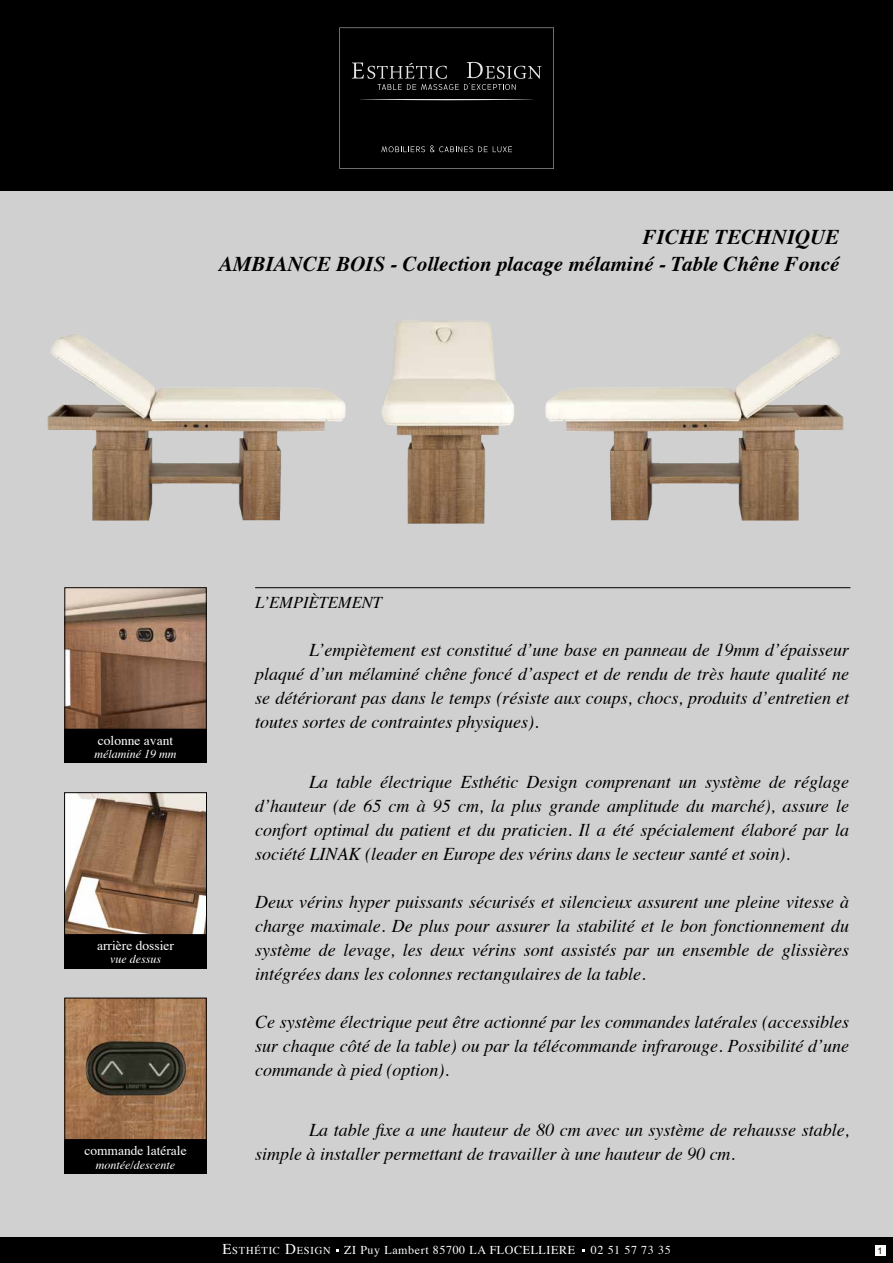
<style>
.page{position:relative;width:893px;height:1263px;background:#d0d0d0}
.page>*{position:absolute;margin:0;border:0;box-sizing:border-box;transform-origin:0 0}
.t1{font:italic 700 21px/27px "Times";color:#000;text-align:right}
.t2{font:italic 18px/24px "Times";color:#000;text-align:justify}
.t3{font:italic 16.5px "Times";color:#000}
.t4{font:13.5px "Times";color:#fff}
.t5{font:12px "Times";letter-spacing:.05em;color:#fff}
.t6{font:italic 12px "Times";color:#fff}
.t7{font:9px "Arial";color:#000}
.s1{font-size:15px}
.s2{font-size:10.5px}
</style>
<div class="page">
<div style="left:0;top:1237px;width:893px;height:26px;background:#000"></div>
<div style="left:875px;top:1245px;width:10px;height:11px;background:#fff"></div>
<div style="left:0;top:0;width:893px;height:190px;background:#000"></div>
<img style="left:66px;top:1000px;width:139px;height:138px">
<div style="left:64px;top:998px;width:143px;height:142px;border:1px solid #000"></div>
<hr style="left:255px;top:587px;width:595px;height:1px;background:#000">
<svg style="left:339px;top:28px;width:215px;height:141px"></svg>
<img style="left:382px;top:321px;width:132px;height:203px">
<img style="left:66px;top:589px;width:139px;height:138px">
<div style="left:64px;top:587px;width:143px;height:142px;border:1px solid #000"></div>
<div style="left:64px;top:729px;width:143px;height:34px;background:#000"></div>
<div style="left:64px;top:1140px;width:143px;height:34px;background:#000"></div>
<img style="left:66px;top:794px;width:139px;height:139px">
<div style="left:64px;top:792px;width:143px;height:143px;border:1px solid #000"></div>
<div style="left:64px;top:935px;width:143px;height:33px;background:#000"></div>
<img style="left:47px;top:334px;width:299px;height:187px">
<img style="left:545px;top:334px;width:299px;height:187px">
<p class="t1" style="left:219px;top:221px;width:622px">FICHE TECHNIQUE<br>AMBIANCE BOIS - Collection placage mélaminé - Table Chêne Foncé</p>
<p class="t4" style="left:98px;top:728px;width:77px">colonne avant</p>
<p class="t6" style="left:95px;top:744px;width:83px">mélaminé 19 mm</p>
<p class="t4" style="left:97px;top:933px;width:78px">arrière dossier</p>
<p class="t6" style="left:110px;top:949px;width:52px">vue dessus</p>
<p class="t4" style="left:84px;top:1138px;width:104px">commande latérale</p>
<p class="t6" style="left:96px;top:1154px;width:81px">montée/descente</p>
<p class="t3" style="left:255px;top:588px;width:128px">L’EMPIÈTEMENT</p>
<p class="t2" style="left:255px;top:637px;width:596px;text-indent:54px">L’empiètement est constitué d’une base en panneau de 19mm d’épaisseur plaqué d’un mélaminé chêne foncé d’aspect et de rendu de très haute qualité ne se détériorant pas dans le temps (résiste aux coups, chocs, produits d’entretien et toutes sortes de contraintes physiques).</p>
<p class="t2" style="left:255px;top:769px;width:596px;text-indent:54px">La table électrique Esthétic Design comprenant un système de réglage d’hauteur (de 65 cm à 95 cm, la plus grande amplitude du marché), assure le confort optimal du patient et du praticien. Il a été spécialement élaboré par la société LINAK (leader en Europe des vérins dans le secteur santé et soin).</p>
<p class="t2" style="left:255px;top:889px;width:596px">Deux vérins hyper puissants sécurisés et silencieux assurent une pleine vitesse à charge maximale. De plus pour assurer la stabilité et le bon fonctionnement du système de levage, les deux vérins sont assistés par un ensemble de glissières intégrées dans les colonnes rectangulaires de la table.</p>
<p class="t2" style="left:255px;top:1009px;width:596px">Ce système électrique peut être actionné par les commandes latérales (accessibles sur chaque côté de la table) ou par la télécommande infrarouge. Possibilité d’une commande à pied (option).</p>
<p class="t2" style="left:255px;top:1117px;width:595px;text-indent:54px">La table fixe a une hauteur de 80 cm avec un système de rehausse stable, simple à installer permettant de travailler à une hauteur de 90 cm.</p>
<p class="t5" style="left:222px;top:1239px;width:354px"><span class="s1">E</span><span class="s2">STHÉTIC</span> <span class="s1">D</span><span class="s2">ESIGN</span> ZI Puy Lambert 85700 LA FLOCELLIERE</p>
<p class="t5" style="left:591px;top:1239px;width:81px">02 51 57 73 35</p>
<p class="t7" style="left:877px;top:1245px;width:7px">1</p>
</div>
